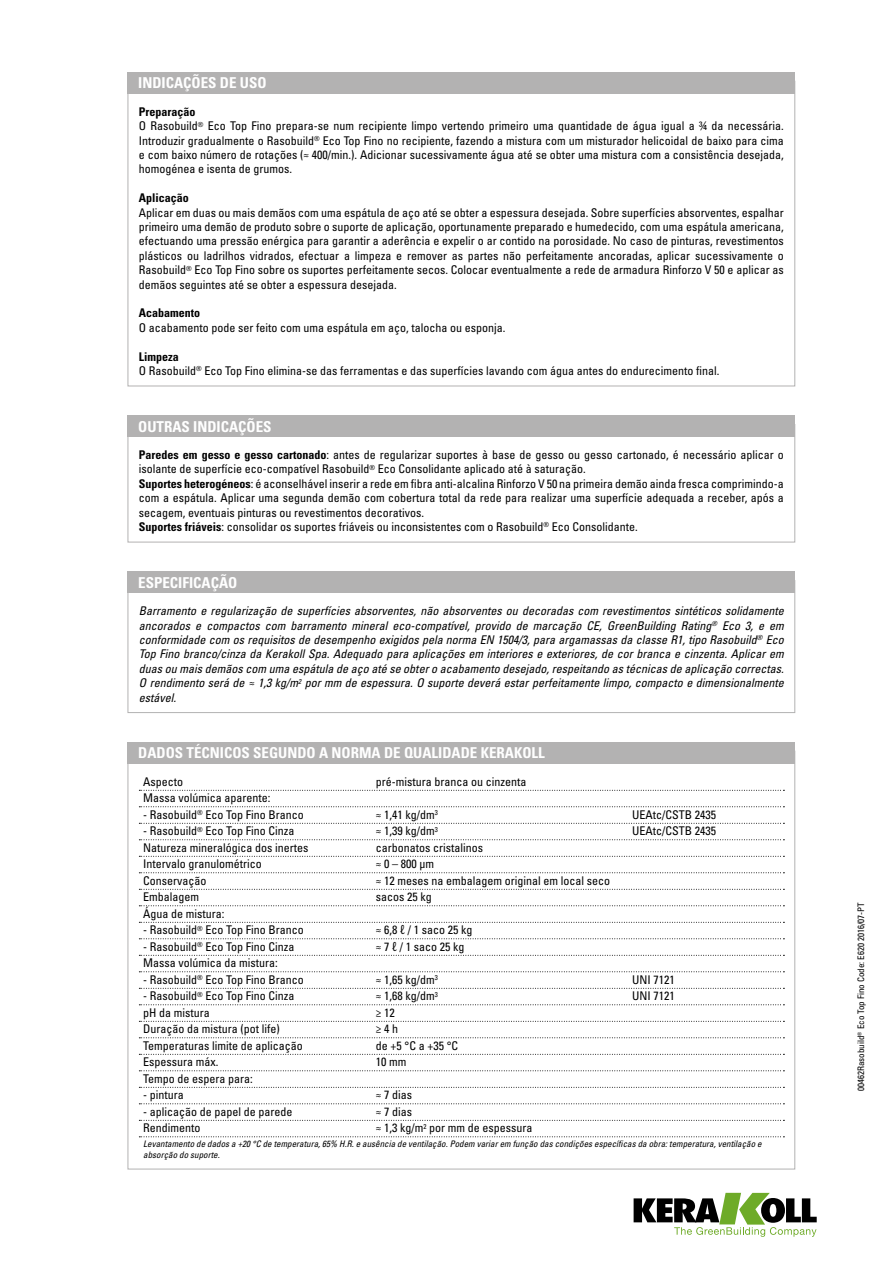
<style>
.page{position:relative;width:893px;height:1263px;background:#fff}
.page>*{position:absolute;margin:0;border:0;box-sizing:border-box;transform-origin:0 0}
.t1{font:700 condensed 15px "Univers LT Std";color:#fff}
.t2{font:condensed 12px/14.4px "Univers LT Std";color:#000}
.t3{font:italic condensed 12px/14.4px "Univers LT Std";color:#000;text-align:justify}
.t4{font:700 condensed 12px "Univers LT Std";color:#000}
.t5{font:italic condensed 9px/10.8px "Univers LT Std";color:#000}
.t6{font:condensed 9px "Univers LT Std";color:#000}
.s1{font-weight:700}
</style>
<div class="page">
<svg style="left:634px;top:1193px;width:183px;height:44px"></svg>
<div style="left:128px;top:72px;width:667px;height:22px;background:#b3b2b2"></div>
<div style="left:128px;top:580px;width:667px;height:133px;border:1px solid #b3b2b2"></div>
<div style="left:128px;top:572px;width:667px;height:21px;background:#b3b2b2"></div>
<div style="left:128px;top:424px;width:667px;height:118px;border:1px solid #b3b2b2"></div>
<div style="left:128px;top:416px;width:667px;height:21px;background:#b3b2b2"></div>
<svg style="left:139px;top:790px;width:645px;height:1px"></svg>
<svg style="left:139px;top:806px;width:645px;height:1px"></svg>
<svg style="left:139px;top:823px;width:645px;height:1px"></svg>
<svg style="left:139px;top:839px;width:645px;height:1px"></svg>
<svg style="left:139px;top:856px;width:645px;height:1px"></svg>
<svg style="left:139px;top:872px;width:645px;height:1px"></svg>
<svg style="left:139px;top:889px;width:645px;height:1px"></svg>
<svg style="left:139px;top:905px;width:645px;height:1px"></svg>
<svg style="left:139px;top:922px;width:645px;height:1px"></svg>
<svg style="left:139px;top:938px;width:645px;height:1px"></svg>
<svg style="left:139px;top:955px;width:645px;height:1px"></svg>
<svg style="left:139px;top:971px;width:645px;height:1px"></svg>
<svg style="left:139px;top:988px;width:645px;height:1px"></svg>
<svg style="left:139px;top:1004px;width:645px;height:1px"></svg>
<svg style="left:139px;top:1021px;width:645px;height:1px"></svg>
<svg style="left:139px;top:1037px;width:645px;height:1px"></svg>
<svg style="left:139px;top:1054px;width:645px;height:1px"></svg>
<svg style="left:139px;top:1070px;width:645px;height:1px"></svg>
<svg style="left:139px;top:1087px;width:645px;height:1px"></svg>
<svg style="left:139px;top:1103px;width:645px;height:1px"></svg>
<svg style="left:139px;top:1120px;width:645px;height:1px"></svg>
<svg style="left:139px;top:1136px;width:645px;height:1px"></svg>
<div style="left:128px;top:742px;width:667px;height:21px;background:#b3b2b2"></div>
<p class="t1" style="left:138px;top:74px;width:130px">INDICAÇÕES DE USO</p>
<p class="t2" style="left:139px;top:104px;width:646px"><span class="s1">Preparação<br></span>O Rasobuild<sup>®</sup> Eco Top Fino prepara-se num recipiente limpo vertendo primeiro uma quantidade de água igual a ¾ da necessária.<br>Introduzir gradualmente o Rasobuild<sup>®</sup> Eco Top Fino no recipiente, fazendo a mistura com um misturador helicoidal de baixo para cima e com baixo número de rotações (≈ 400/min.). Adicionar sucessivamente água até se obter uma mistura com a consistência desejada, homogénea e isenta de grumos.</p>
<p class="t4" style="left:139px;top:191px;width:52px">Aplicação</p>
<p class="t2" style="left:139px;top:205px;width:646px;text-align:justify">Aplicar em duas ou mais demãos com uma espátula de aço até se obter a espessura desejada. Sobre superfícies absorventes, espalhar primeiro uma demão de produto sobre o suporte de aplicação, oportunamente preparado e humedecido, com uma espátula americana, efectuando uma pressão enérgica para garantir a aderência e expelir o ar contido na porosidade. No caso de pinturas, revestimentos plásticos ou ladrilhos vidrados, efectuar a limpeza e remover as partes não perfeitamente ancoradas, aplicar sucessivamente o Rasobuild<sup>®</sup> Eco Top Fino sobre os suportes perfeitamente secos. Colocar eventualmente a rede de armadura Rinforzo V 50 e aplicar as demãos seguintes até se obter a espessura desejada.</p>
<p class="t4" style="left:139px;top:306px;width:63px">Acabamento</p>
<p class="t2" style="left:139px;top:320px;width:368px">O acabamento pode ser feito com uma espátula em aço, talocha ou esponja.</p>
<p class="t2" style="left:139px;top:349px;width:582px"><span class="s1">Limpeza<br></span>O Rasobuild<sup>®</sup> Eco Top Fino elimina-se das ferramentas e das superfícies lavando com água antes do endurecimento final.</p>
<p class="t1" style="left:138px;top:417px;width:135px">OUTRAS INDICAÇÕES</p>
<p class="t2" style="left:139px;top:447px;width:646px"><span class="s1">Paredes em gesso e gesso cartonado</span>: antes de regularizar suportes à base de gesso ou gesso cartonado, é necessário aplicar o isolante de superfície eco-compatível Rasobuild<sup>®</sup> Eco Consolidante aplicado até à saturação.<br><span class="s1">Suportes heterogéneos</span>: é aconselhável inserir a rede em fibra anti-alcalina Rinforzo V 50 na primeira demão ainda fresca comprimindo-a com a espátula. Aplicar uma segunda demão com cobertura total da rede para realizar uma superfície adequada a receber, após a secagem, eventuais pinturas ou revestimentos decorativos.<br><span class="s1">Suportes friáveis</span>: consolidar os suportes friáveis ou inconsistentes com o Rasobuild<sup>®</sup> Eco Consolidante.</p>
<p class="t1" style="left:138px;top:573px;width:101px">ESPECIFICAÇÃO</p>
<p class="t3" style="left:139px;top:604px;width:646px">Barramento e regularização de superfícies absorventes, não absorventes ou decoradas com revestimentos sintéticos solidamente ancorados e compactos com barramento mineral eco-compatível, provido de marcação CE, GreenBuilding Rating<sup>®</sup> Eco 3, e em conformidade com os requisitos de desempenho exigidos pela norma EN 1504/3, para argamassas da classe R1, tipo Rasobuild<sup>®</sup> Eco Top Fino branco/cinza da Kerakoll Spa. Adequado para aplicações em interiores e exteriores, de cor branca e cinzenta. Aplicar em duas ou mais demãos com uma espátula de aço até se obter o acabamento desejado, respeitando as técnicas de aplicação correctas.<br>O rendimento será de ≈ 1,3 kg/m<sup>2</sup> por mm de espessura. O suporte deverá estar perfeitamente limpo, compacto e dimensionalmente estável.</p>
<p class="t1" style="left:138px;top:744px;width:408px">DADOS TÉCNICOS SEGUNDO A NORMA DE QUALIDADE KERAKOLL</p>
<p class="t2" style="left:143px;top:774px;width:41px">Aspecto</p>
<p class="t2" style="left:376px;top:774px;width:152px">pré-mistura branca ou cinzenta</p>
<p class="t2" style="left:143px;top:790px;width:129px">Massa volúmica aparente:</p>
<p class="t2" style="left:143px;top:807px;width:162px">- Rasobuild<sup>®</sup> Eco Top Fino Branco</p>
<p class="t2" style="left:376px;top:807px;width:63px">≈ 1,41 kg/dm<sup>3</sup></p>
<p class="t2" style="left:632px;top:807px;width:85px">UEAtc/CSTB 2435</p>
<p class="t2" style="left:143px;top:823px;width:153px">- Rasobuild<sup>®</sup> Eco Top Fino Cinza</p>
<p class="t2" style="left:376px;top:823px;width:63px">≈ 1,39 kg/dm<sup>3</sup></p>
<p class="t2" style="left:632px;top:823px;width:85px">UEAtc/CSTB 2435</p>
<p class="t2" style="left:143px;top:840px;width:167px">Natureza mineralógica dos inertes</p>
<p class="t2" style="left:376px;top:840px;width:109px">carbonatos cristalinos</p>
<p class="t2" style="left:143px;top:856px;width:120px">Intervalo granulométrico</p>
<p class="t2" style="left:376px;top:856px;width:60px">≈ 0 – 800 µm</p>
<p class="t2" style="left:143px;top:873px;width:65px">Conservação</p>
<p class="t2" style="left:376px;top:873px;width:236px">≈ 12 meses na embalagem original em local seco</p>
<p class="t2" style="left:143px;top:889px;width:57px">Embalagem</p>
<p class="t2" style="left:376px;top:889px;width:57px">sacos 25 kg</p>
<p class="t2" style="left:143px;top:906px;width:83px">Água de mistura:</p>
<p class="t2" style="left:143px;top:922px;width:162px">- Rasobuild<sup>®</sup> Eco Top Fino Branco</p>
<p class="t2" style="left:376px;top:922px;width:98px">≈ 6,8 ℓ / 1 saco 25 kg</p>
<p class="t2" style="left:143px;top:939px;width:153px">- Rasobuild<sup>®</sup> Eco Top Fino Cinza</p>
<p class="t2" style="left:376px;top:939px;width:90px">≈ 7 ℓ / 1 saco 25 kg</p>
<p class="t2" style="left:143px;top:955px;width:136px">Massa volúmica da mistura:</p>
<p class="t2" style="left:143px;top:972px;width:162px">- Rasobuild<sup>®</sup> Eco Top Fino Branco</p>
<p class="t2" style="left:376px;top:972px;width:63px">≈ 1,65 kg/dm<sup>3</sup></p>
<p class="t2" style="left:632px;top:972px;width:44px">UNI 7121</p>
<p class="t2" style="left:143px;top:988px;width:153px">- Rasobuild<sup>®</sup> Eco Top Fino Cinza</p>
<p class="t2" style="left:376px;top:988px;width:63px">≈ 1,68 kg/dm<sup>3</sup></p>
<p class="t2" style="left:632px;top:988px;width:44px">UNI 7121</p>
<p class="t2" style="left:143px;top:1005px;width:68px">pH da mistura</p>
<p class="t2" style="left:376px;top:1005px;width:20px">≥ 12</p>
<p class="t2" style="left:143px;top:1021px;width:138px">Duração da mistura (pot life)</p>
<p class="t2" style="left:376px;top:1021px;width:24px">≥ 4 h</p>
<p class="t2" style="left:143px;top:1038px;width:161px">Temperaturas limite de aplicação</p>
<p class="t2" style="left:376px;top:1038px;width:84px">de +5 °C a +35 °C</p>
<p class="t2" style="left:143px;top:1054px;width:77px">Espessura máx.</p>
<p class="t2" style="left:376px;top:1054px;width:32px">10 mm</p>
<p class="t2" style="left:143px;top:1071px;width:111px">Tempo de espera para:</p>
<p class="t2" style="left:143px;top:1087px;width:42px">- pintura</p>
<p class="t2" style="left:376px;top:1087px;width:38px">≈ 7 dias</p>
<p class="t2" style="left:143px;top:1104px;width:151px">- aplicação de papel de parede</p>
<p class="t2" style="left:376px;top:1104px;width:38px">≈ 7 dias</p>
<p class="t2" style="left:143px;top:1120px;width:59px">Rendimento</p>
<p class="t2" style="left:376px;top:1120px;width:158px">≈ 1,3 kg/m<sup>2</sup> por mm de espessura</p>
<p class="t5" style="left:143px;top:1138px;width:620px">Levantamento de dados a +20 °C de temperatura, 65% H.R. e ausência de ventilação. Podem variar em função das condições específicas da obra: temperatura, ventilação e absorção do suporte.</p>
<p class="t6" style="left:855px;top:1091px;width:190px;rotate:-90deg">00462Rasobuild<sup>®</sup> Eco Top Fino Code: E620 2016/07-PT</p>
</div>
